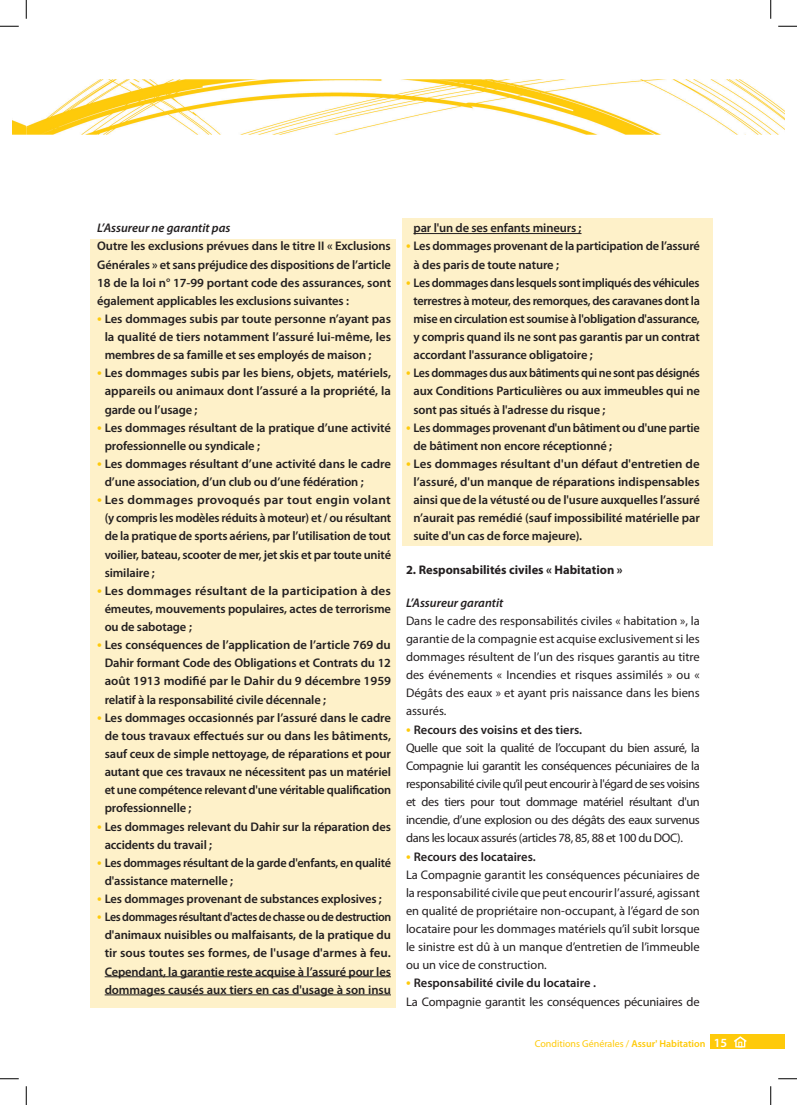
<style>
.page{position:relative;width:797px;height:1105px;background:#fff}
.page>*{position:absolute;margin:0;border:0;box-sizing:border-box;transform-origin:0 0}
.t1{font:600 12.5px/18.1px "Myriad Pro";letter-spacing:-.01em;color:#231f20;text-align:justify}
.t2{font:12.5px/18.1px "Myriad Pro";letter-spacing:-.01em;color:#231f20}
.t3{font:12.5px/18.1px "Myriad Pro";letter-spacing:-.03em;color:#231f20}
.t4{font:600 12.5px/18.1px "Myriad Pro";letter-spacing:-.01em;color:#231f20;text-align:justify;scale:1.05 1}
.t5{font:600 12.5px/18.1px "Myriad Pro";letter-spacing:-.01em;color:#231f20;text-align:center;scale:.95 1}
.t6{font:600 12.5px/18.1px "Myriad Pro";letter-spacing:-.01em;color:#231f20;text-align:justify;scale:.96 1}
.t7{font:italic 600 12.5px "Myriad Pro";color:#231f20}
.t8{font:700 12.5px "Myriad Pro";color:#231f20}
.t9{font:10px "Myriad Pro";color:#feca0a}
.s1{font-size:15px;color:#feca0a}
.s2{font-weight:600;font-size:15px;color:#feca0a}
.s3{font-weight:600}
.s4{font-weight:600;font-size:12.5px;color:#fff}
</style>
<div class="page">
<div style="left:710px;top:1035px;width:75px;height:14px;background:#feca0a"></div>
<img style="left:12px;top:120px;width:14px;height:14px">
<img style="left:26px;top:79px;width:759px;height:55px">
<svg style="left:734px;top:1036px;width:12px;height:11px"></svg>
<div style="left:402px;top:218px;width:310px;height:327px;background:#fef1c9"></div>
<div style="left:90px;top:239px;width:305px;height:769px;background:#fef1c9"></div>
<hr style="left:105px;top:976px;width:286px;height:1px;background:#231f20">
<hr style="left:105px;top:994px;width:286px;height:1px;background:#231f20">
<hr style="left:413px;top:233px;width:168px;height:1px;background:#231f20">
<svg style="left:0;top:25px;width:19px;height:2px"></svg>
<svg style="left:778px;top:25px;width:19px;height:2px"></svg>
<svg style="left:0;top:1078px;width:19px;height:1px"></svg>
<svg style="left:778px;top:1078px;width:19px;height:1px"></svg>
<svg style="left:25px;top:0;width:2px;height:19px"></svg>
<svg style="left:25px;top:1086px;width:2px;height:19px"></svg>
<svg style="left:770px;top:0;width:1px;height:19px"></svg>
<svg style="left:770px;top:1086px;width:1px;height:19px"></svg>
<p class="t7" style="left:97px;top:220px;width:135px">L’Assureur ne garantit pas</p>
<p class="t1" style="left:97px;top:237px;width:295px">Outre les exclusions prévues dans le titre II « Exclusions Générales » et sans préjudice des dispositions de l’article 18 de la loi n° 17-99 portant code des assurances, sont également applicables les exclusions suivantes :</p>
<p class="t1" style="left:105px;top:309px;width:288px;text-indent:-7px"><span class="s1">•</span> Les dommages subis par toute personne n’ayant pas la qualité de tiers notamment l’assuré lui-même, les membres de sa famille et ses employés de maison ;</p>
<p class="t1" style="left:105px;top:364px;width:288px;text-indent:-7px"><span class="s1">•</span> Les dommages subis par les biens, objets, matériels, appareils ou animaux dont l’assuré a la propriété, la garde ou l’usage ;</p>
<p class="t1" style="left:105px;top:418px;width:288px;text-indent:-7px"><span class="s1">•</span> Les dommages résultant de la pratique d’une activité professionnelle ou syndicale ;</p>
<p class="t1" style="left:105px;top:454px;width:288px;text-indent:-7px"><span class="s1">•</span> Les dommages résultant d’une activité dans le cadre d’une association, d’un club ou d’une fédération ;</p>
<p class="t4" style="left:105px;top:491px;width:274px;text-indent:-7px"><span class="s1">•</span> Les dommages provoqués par tout engin volant (y compris les modèles réduits à moteur) et / ou résultant de la pratique de sports aériens, par l’utilisation de tout voilier, bateau, scooter de mer, jet skis et par toute unité similaire ;</p>
<p class="t4" style="left:105px;top:581px;width:274px;text-indent:-7px"><span class="s1">•</span> Les dommages résultant de la participation à des émeutes, mouvements populaires, actes de terrorisme ou de sabotage ;</p>
<p class="t1" style="left:105px;top:636px;width:288px;text-indent:-7px"><span class="s1">•</span> Les conséquences de l’application de l’article 769 du Dahir formant Code des Obligations et Contrats du 12 août 1913 modifié par le Dahir du 9 décembre 1959 relatif à la responsabilité civile décennale ;</p>
<p class="t1" style="left:105px;top:708px;width:288px;text-indent:-7px"><span class="s1">•</span> Les dommages occasionnés par l’assuré dans le cadre de tous travaux effectués sur ou dans les bâtiments, sauf ceux de simple nettoyage, de réparations et pour autant que ces travaux ne nécessitent pas un matériel et une compétence relevant d'une véritable qualification professionnelle ;</p>
<p class="t1" style="left:105px;top:817px;width:288px;text-indent:-7px"><span class="s1">•</span> Les dommages relevant du Dahir sur la réparation des accidents du travail ;</p>
<p class="t1" style="left:105px;top:853px;width:288px;text-indent:-7px"><span class="s1">•</span> Les dommages résultant de la garde d'enfants, en qualité d'assistance maternelle ;</p>
<p class="t1" style="left:97px;top:889px;width:286px"><span class="s1">•</span> Les dommages provenant de substances explosives ;</p>
<p class="t5" style="left:97px;top:907px;width:311px"><span class="s1">•</span> Les dommages résultant d'actes de chasse ou de destruction d'animaux nuisibles ou malfaisants, de la pratique du tir sous toutes ses formes, de l'usage d'armes à feu.<br>Cependant, la garantie reste acquise à l’assuré pour les dommages causés aux tiers en cas d'usage à son insu</p>
<p class="t1" style="left:413px;top:219px;width:169px">par l'un de ses enfants mineurs ;</p>
<p class="t1" style="left:413px;top:237px;width:288px;text-indent:-7px"><span class="s1">•</span> Les dommages provenant de la participation de l’assuré à des paris de toute nature ;</p>
<p class="t1" style="left:413px;top:273px;width:288px;text-indent:-7px"><span class="s1">•</span> Les dommages dans lesquels sont impliqués des véhicules terrestres à moteur, des remorques, des caravanes dont la mise en circulation est soumise à l'obligation d'assurance, y compris quand ils ne sont pas garantis par un contrat accordant l'assurance obligatoire ;</p>
<p class="t6" style="left:413px;top:364px;width:300px;text-indent:-7px"><span class="s1">•</span> Les dommages dus aux bâtiments qui ne sont pas désignés aux Conditions Particulières ou aux immeubles qui ne sont pas situés à l'adresse du risque ;</p>
<p class="t1" style="left:413px;top:418px;width:288px;text-indent:-7px"><span class="s1">•</span> Les dommages provenant d'un bâtiment ou d'une partie de bâtiment non encore réceptionné ;</p>
<p class="t1" style="left:413px;top:454px;width:288px;text-indent:-7px"><span class="s1">•</span> Les dommages résultant d'un défaut d'entretien de l’assuré, d'un manque de réparations indispensables ainsi que de la vétusté ou de l'usure auxquelles l’assuré n’aurait pas remédié (sauf impossibilité matérielle par suite d'un cas de force majeure).</p>
<p class="t8" style="left:406px;top:561px;width:218px">2. Responsabilités civiles « Habitation »</p>
<p class="t7" style="left:406px;top:595px;width:99px">L’Assureur garantit</p>
<p class="t2" style="left:406px;top:612px;width:295px;text-align:justify">Dans le cadre des responsabilités civiles « habitation », la garantie de la compagnie est acquise exclusivement si les dommages résultent de l’un des risques garantis au titre des événements « Incendies et risques assimilés » ou « Dégâts des eaux » et ayant pris naissance dans les biens assurés.</p>
<p class="t3" style="left:406px;top:721px;width:295px"><span class="s2">•</span> <span class="s3">Recours des voisins et des tiers.<br></span>Quelle que soit la qualité de l’occupant du bien assuré, la Compagnie lui garantit les conséquences pécuniaires de la responsabilité civile qu’il peut encourir à l'égard de ses voisins et des tiers pour tout dommage matériel résultant d'un incendie, d’une explosion ou des dégâts des eaux survenus dans les locaux assurés (articles 78, 85, 88 et 100 du DOC).</p>
<p class="t2" style="left:406px;top:847px;width:295px"><span class="s2">•</span> <span class="s3">Recours des locataires.<br></span>La Compagnie garantit les conséquences pécuniaires de la responsabilité civile que peut encourir l’assuré, agissant en qualité de propriétaire non-occupant, à l’égard de son locataire pour les dommages matériels qu’il subit lorsque le sinistre est dû à un manque d’entretien de l’immeuble ou un vice de construction.</p>
<p class="t2" style="left:406px;top:974px;width:295px"><span class="s2">•</span> <span class="s3">Responsabilité civile du locataire .<br></span>La Compagnie garantit les conséquences pécuniaires de</p>
<p class="t9" style="left:535px;top:1038px;width:194px">Conditions Générales / <span class="s3">Assur' Habitation</span> <span class="s4">15</span></p>
</div>
